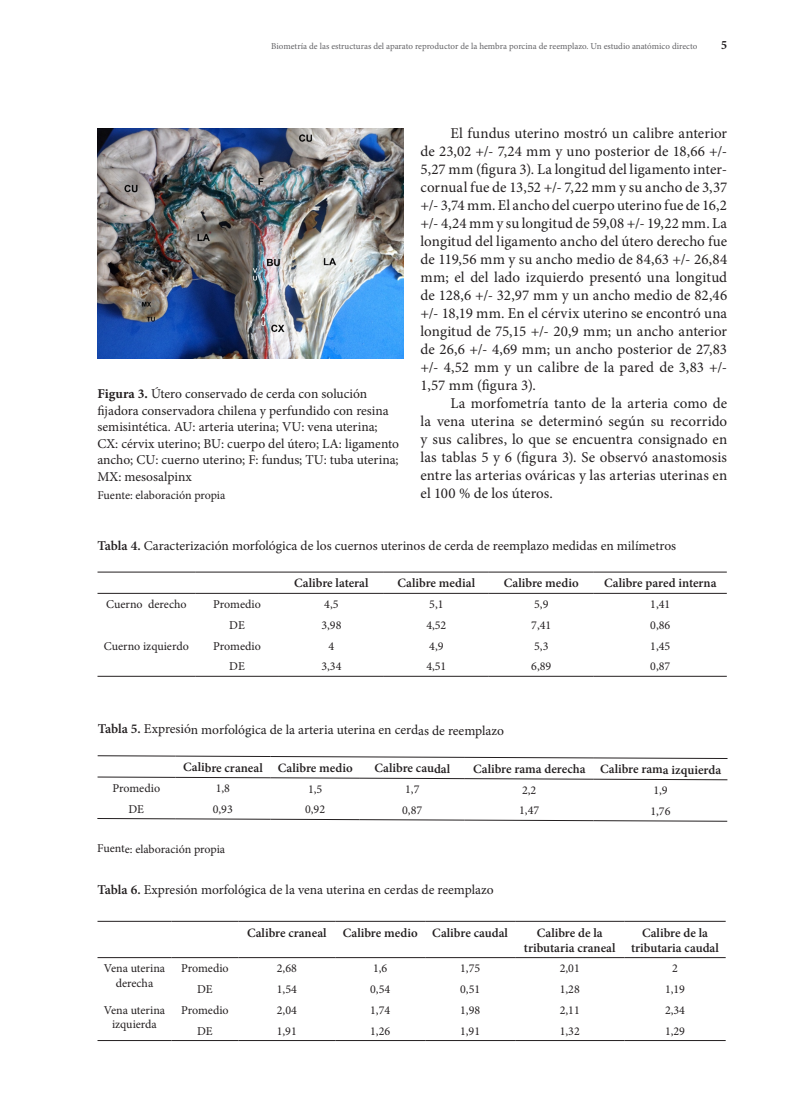
<style>
.page{position:relative;width:808px;height:1106px;background:#fff}
.page>*{position:absolute;margin:0;border:0;box-sizing:border-box;transform-origin:0 0}
.t1{font:15px/18px "Minion Pro";letter-spacing:.005em;color:#231f20;text-align:justify}
.t2{font:13.5px/16.5px "Minion Pro";color:#231f20}
.t3{font:600 12.75px/15px "Minion Pro";color:#231f20;text-align:center}
.t4{font:700 12.75px "Minion Pro";color:#231f20;scale:.94 1}
.t5{font:12px/14.4px "Minion Pro";letter-spacing:-.005em;color:#231f20;text-align:center}
.t6{font:9px "Minion Pro";color:#636366}
.s1{font-weight:700}
.s2{font-weight:600}
</style>
<div class="page">
<hr style="left:98px;top:676px;width:97px;height:1px;background:#231f20">
<hr style="left:195px;top:676px;width:84px;height:1px;background:#231f20">
<hr style="left:279px;top:676px;width:105px;height:1px;background:#231f20">
<hr style="left:384px;top:676px;width:105px;height:1px;background:#231f20">
<hr style="left:489px;top:676px;width:105px;height:1px;background:#231f20">
<hr style="left:594px;top:676px;width:133px;height:1px;background:#231f20">
<hr style="left:98px;top:571px;width:97px;height:1px;background:#231f20">
<hr style="left:195px;top:571px;width:84px;height:1px;background:#231f20">
<hr style="left:279px;top:571px;width:105px;height:1px;background:#231f20">
<hr style="left:384px;top:571px;width:105px;height:1px;background:#231f20">
<hr style="left:489px;top:571px;width:105px;height:1px;background:#231f20">
<hr style="left:594px;top:571px;width:133px;height:1px;background:#231f20">
<hr style="left:98px;top:593px;width:97px;height:1px;background:#231f20">
<hr style="left:195px;top:593px;width:84px;height:1px;background:#231f20">
<hr style="left:279px;top:593px;width:105px;height:1px;background:#231f20">
<hr style="left:384px;top:593px;width:105px;height:1px;background:#231f20">
<hr style="left:489px;top:593px;width:105px;height:1px;background:#231f20">
<hr style="left:594px;top:593px;width:133px;height:1px;background:#231f20">
<img style="left:98px;top:129px;width:306px;height:229px">
<hr style="left:98px;top:1040px;width:73px;height:1px;background:#231f20">
<hr style="left:171px;top:1040px;width:67px;height:1px;background:#231f20">
<hr style="left:238px;top:1040px;width:97px;height:1px;background:#231f20">
<hr style="left:335px;top:1040px;width:90px;height:1px;background:#231f20">
<hr style="left:425px;top:1040px;width:90px;height:1px;background:#231f20">
<hr style="left:515px;top:1040px;width:109px;height:1px;background:#231f20">
<hr style="left:624px;top:1040px;width:102px;height:1px;background:#231f20">
<hr style="left:98px;top:921px;width:73px;height:1px;background:#231f20">
<hr style="left:171px;top:921px;width:67px;height:1px;background:#231f20">
<hr style="left:238px;top:921px;width:97px;height:1px;background:#231f20">
<hr style="left:335px;top:921px;width:90px;height:1px;background:#231f20">
<hr style="left:425px;top:921px;width:90px;height:1px;background:#231f20">
<hr style="left:515px;top:921px;width:109px;height:1px;background:#231f20">
<hr style="left:624px;top:921px;width:102px;height:1px;background:#231f20">
<hr style="left:98px;top:957px;width:73px;height:1px;background:#231f20">
<hr style="left:171px;top:957px;width:67px;height:1px;background:#231f20">
<hr style="left:238px;top:957px;width:97px;height:1px;background:#231f20">
<hr style="left:335px;top:957px;width:90px;height:1px;background:#231f20">
<hr style="left:425px;top:957px;width:90px;height:1px;background:#231f20">
<hr style="left:515px;top:957px;width:109px;height:1px;background:#231f20">
<hr style="left:624px;top:957px;width:102px;height:1px;background:#231f20">
<hr style="left:97px;top:818px;width:78px;height:1px;background:#231f20">
<hr style="left:175px;top:818px;width:95px;height:1px;background:#231f20">
<hr style="left:270px;top:819px;width:90px;height:1px;background:#231f20">
<svg style="left:359px;top:819px;width:369px;height:3px"></svg>
<hr style="left:98px;top:755px;width:77px;height:1px;background:#231f20">
<hr style="left:175px;top:755px;width:96px;height:2px;background:#231f20">
<hr style="left:271px;top:756px;width:89px;height:1px;background:#231f20">
<svg style="left:359px;top:756px;width:369px;height:3px"></svg>
<hr style="left:98px;top:776px;width:77px;height:1px;background:#231f20">
<hr style="left:175px;top:777px;width:96px;height:1px;background:#231f20">
<hr style="left:271px;top:777px;width:89px;height:1px;background:#231f20">
<svg style="left:359px;top:777px;width:369px;height:3px"></svg>
<p class="t6" style="left:271px;top:40px;width:428px">Biometría de las estructuras del aparato reproductor de la hembra porcina de reemplazo. Un estudio anatómico directo</p>
<p class="t4" style="left:721px;top:36px;width:8px">5</p>
<p class="t2" style="left:98px;top:386px;width:303px"><span class="s1">Figura 3.</span> Útero conservado de cerda con solución fijadora conservadora chilena y perfundido con resina semisintética. AU: arteria uterina; VU: vena uterina; CX: cérvix uterino; BU: cuerpo del útero; LA: ligamento ancho; CU: cuerno uterino; F: fundus; TU: tuba uterina; MX: mesosalpinx</p>
<p class="t5" style="left:98px;top:488px;width:129px">Fuente: elaboración propia</p>
<p class="t1" style="left:421px;top:124px;width:308px;text-indent:30px">El fundus uterino mostró un calibre anterior de 23,02 +/- 7,24 mm y uno posterior de 18,66 +/- 5,27 mm (figura 3). La longitud del ligamento inter&shy;cornual fue de 13,52 +/- 7,22 mm y su ancho de 3,37 +/- 3,74 mm. El ancho del cuerpo uterino fue de 16,2 +/- 4,24 mm y su longitud de 59,08 +/- 19,22 mm. La longitud del ligamento ancho del útero derecho fue de 119,56 mm y su ancho medio de 84,63 +/- 26,84 mm; el del lado izquierdo presentó una longitud de 128,6 +/- 32,97 mm y un ancho medio de 82,46 +/- 18,19 mm. En el cérvix uterino se encontró una longitud de 75,15 +/- 20,9 mm; un ancho anterior de 26,6 +/- 4,69 mm; un ancho posterior de 27,83 +/- 4,52 mm y un calibre de la pared de 3,83 +/- 1,57 mm (figura 3).</p>
<p class="t1" style="left:421px;top:394px;width:308px;text-indent:30px">La morfometría tanto de la arteria como de la vena uterina se determinó según su recorrido y sus calibres, lo que se encuentra consignado en las tablas 5 y 6 (figura 3). Se observó anastomosis entre las arterias ováricas y las arterias uterinas en el 100 % de los úteros.</p>
<p class="t2" style="left:98px;top:537px;width:580px"><span class="s2">Tabla 4.</span> Caracterización morfológica de los cuernos uterinos de cerda de reemplazo medidas en milímetros</p>
<p class="t3" style="left:294px;top:575px;width:76px">Calibre lateral</p>
<p class="t3" style="left:398px;top:575px;width:79px">Calibre medial</p>
<p class="t3" style="left:504px;top:575px;width:76px">Calibre medio</p>
<p class="t3" style="left:604px;top:575px;width:114px">Calibre pared interna</p>
<p class="t5" style="left:106px;top:597px;width:82px">Cuerno derecho</p>
<p class="t5" style="left:213px;top:597px;width:49px">Promedio</p>
<p class="t5" style="left:324px;top:597px;width:16px">4,5</p>
<p class="t5" style="left:429px;top:597px;width:16px">5,1</p>
<p class="t5" style="left:534px;top:597px;width:16px">5,9</p>
<p class="t5" style="left:650px;top:597px;width:22px">1,41</p>
<p class="t5" style="left:229px;top:618px;width:17px">DE</p>
<p class="t5" style="left:321px;top:618px;width:22px">3,98</p>
<p class="t5" style="left:426px;top:618px;width:22px">4,52</p>
<p class="t5" style="left:531px;top:618px;width:22px">7,41</p>
<p class="t5" style="left:650px;top:618px;width:22px">0,86</p>
<p class="t5" style="left:104px;top:638px;width:86px">Cuerno izquierdo</p>
<p class="t5" style="left:213px;top:638px;width:49px">Promedio</p>
<p class="t5" style="left:329px;top:638px;width:7px">4</p>
<p class="t5" style="left:429px;top:638px;width:16px">4,9</p>
<p class="t5" style="left:534px;top:638px;width:16px">5,3</p>
<p class="t5" style="left:650px;top:638px;width:22px">1,45</p>
<p class="t5" style="left:229px;top:659px;width:17px">DE</p>
<p class="t5" style="left:321px;top:659px;width:22px">3,34</p>
<p class="t5" style="left:426px;top:659px;width:22px">4,51</p>
<p class="t5" style="left:531px;top:659px;width:22px">6,89</p>
<p class="t5" style="left:650px;top:659px;width:22px">0,87</p>
<p class="t2" style="left:98px;top:721px;width:408px"><span class="s2">Tabla 5.</span> Expresión morfológica de la arteria uterina en cerdas de reemplazo</p>
<p class="t3" style="left:183px;top:760px;width:171px">Calibre craneal Calibre medio</p>
<p class="t3" style="left:374px;top:760px;width:77px">Calibre caudal</p>
<p class="t3" style="left:473px;top:761px;width:250px">Calibre rama derecha Calibre rama izquierda</p>
<p class="t5" style="left:113px;top:781px;width:49px">Promedio</p>
<p class="t5" style="left:216px;top:781px;width:16px">1,8</p>
<p class="t5" style="left:308px;top:781px;width:16px">1,5</p>
<p class="t5" style="left:405px;top:782px;width:16px">1,7</p>
<p class="t5" style="left:522px;top:782px;width:16px">2,2</p>
<p class="t5" style="left:653px;top:783px;width:16px">1,9</p>
<p class="t5" style="left:129px;top:801px;width:17px">DE</p>
<p class="t5" style="left:213px;top:802px;width:22px">0,93</p>
<p class="t5" style="left:305px;top:802px;width:22px">0,92</p>
<p class="t5" style="left:402px;top:803px;width:22px">0,87</p>
<p class="t5" style="left:519px;top:803px;width:22px">1,47</p>
<p class="t5" style="left:650px;top:804px;width:22px">1,76</p>
<p class="t5" style="left:97px;top:841px;width:129px">Fuente: elaboración propia</p>
<p class="t2" style="left:98px;top:881px;width:398px"><span class="s2">Tabla 6.</span> Expresión morfológica de la vena uterina en cerdas de reemplazo</p>
<p class="t3" style="left:247px;top:925px;width:81px">Calibre craneal</p>
<p class="t3" style="left:343px;top:925px;width:167px">Calibre medio Calibre caudal</p>
<p class="t3" style="left:524px;top:925px;width:93px">Calibre de la tributaria craneal</p>
<p class="t3" style="left:631px;top:925px;width:89px">Calibre de la tributaria caudal</p>
<p class="t5" style="left:104px;top:961px;width:63px">Vena uterina derecha</p>
<p class="t5" style="left:181px;top:961px;width:49px">Promedio</p>
<p class="t5" style="left:277px;top:961px;width:22px">2,68</p>
<p class="t5" style="left:373px;top:961px;width:16px">1,6</p>
<p class="t5" style="left:460px;top:961px;width:22px">1,75</p>
<p class="t5" style="left:560px;top:961px;width:22px">2,01</p>
<p class="t5" style="left:672px;top:961px;width:7px">2</p>
<p class="t5" style="left:197px;top:982px;width:17px">DE</p>
<p class="t5" style="left:277px;top:982px;width:22px">1,54</p>
<p class="t5" style="left:370px;top:982px;width:22px">0,54</p>
<p class="t5" style="left:460px;top:982px;width:22px">0,51</p>
<p class="t5" style="left:560px;top:982px;width:22px">1,28</p>
<p class="t5" style="left:665px;top:982px;width:22px">1,19</p>
<p class="t5" style="left:104px;top:1002px;width:63px">Vena uterina izquierda</p>
<p class="t5" style="left:181px;top:1002px;width:49px">Promedio</p>
<p class="t5" style="left:277px;top:1002px;width:22px">2,04</p>
<p class="t5" style="left:370px;top:1002px;width:22px">1,74</p>
<p class="t5" style="left:460px;top:1002px;width:22px">1,98</p>
<p class="t5" style="left:560px;top:1002px;width:22px">2,11</p>
<p class="t5" style="left:665px;top:1002px;width:22px">2,34</p>
<p class="t5" style="left:197px;top:1023px;width:17px">DE</p>
<p class="t5" style="left:277px;top:1023px;width:22px">1,91</p>
<p class="t5" style="left:370px;top:1023px;width:22px">1,26</p>
<p class="t5" style="left:460px;top:1023px;width:22px">1,91</p>
<p class="t5" style="left:560px;top:1023px;width:22px">1,32</p>
<p class="t5" style="left:665px;top:1023px;width:22px">1,29</p>
</div>
